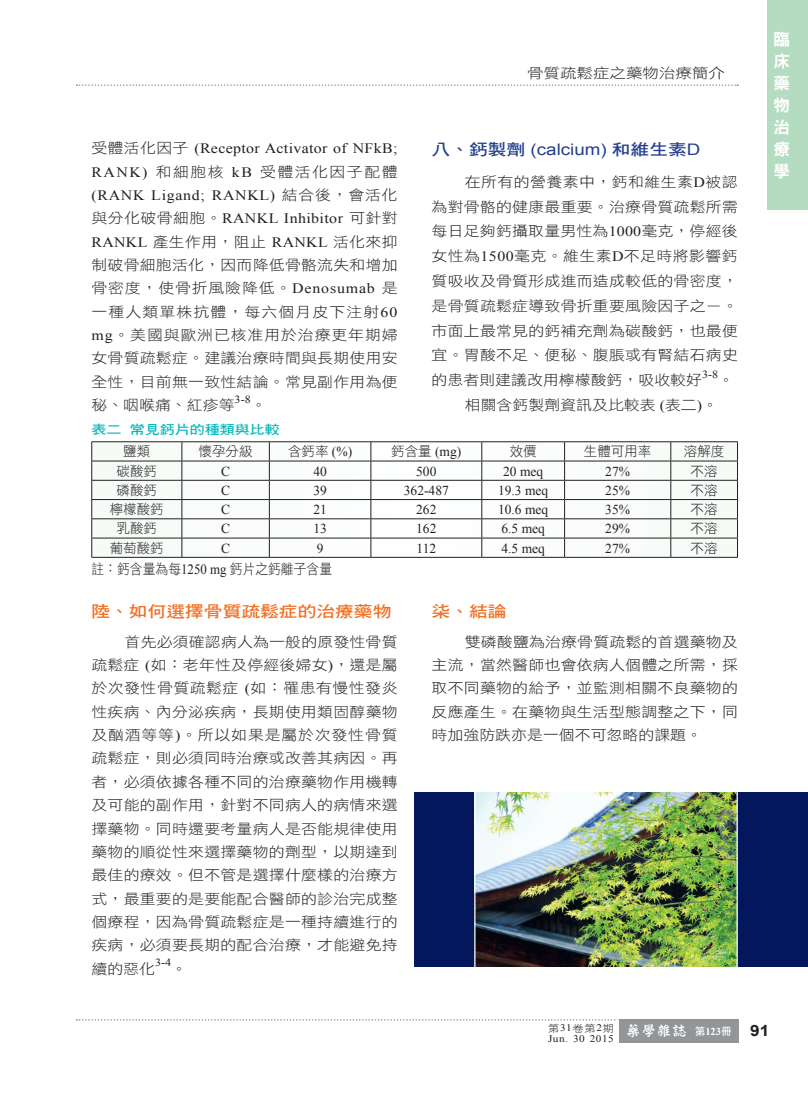
<style>
.page{position:relative;width:808px;height:1106px;background:#fff}
.page>*{position:absolute;margin:0;border:0;box-sizing:border-box;transform-origin:0 0}
.t1{font:16.5px/22px "DF Hei Std W9";color:#fff;text-align:justify}
._03-大標壹{font:15.9px "DF Hei Std W7";color:#f36e21;scale:1.18 1}
._04-一{font:15.9px "Arial";color:#253f8e;scale:1.18 1}
.一般內文{font:14.4px/23.2px "DF Hei Std W3";letter-spacing:.015em;color:#231f20;text-align:justify;scale:1.11 1}
.表格附加說明{font:14.25px "DF Hei Std W3";color:#231f20;scale:.9 1}
.t2{font:14.1px "DF Hei Std W3";color:#231f20;scale:1.18 1}
.表格字{font:13.65px "Times New Roman";color:#231f20}
.表格字-2{font:13.65px "DF Hei Std W3";color:#231f20}
.圖表標題{font:12.75px "DF Hei Std W7";color:#03b9bd;scale:1.18 1}
.一般內文-2{font:10.95px "Times New Roman";color:#231f20;scale:1.11 1}
.t3{font:10.2px "Times New Roman";letter-spacing:.05em;color:#231f20;scale:1.11 1}
.t4{font:10.2px "DF Hei Std W3";color:#231f20;scale:1.11 1}
.s1{font-family:"Times New Roman"}
.s2{font-family:"DF Hei Std W7"}
.s3{font-family:"DF Hei Std W3"}
.s4{font-family:"Times New Roman";font-size:10.05px}
</style>
<div class="page">
<svg style="left:77px;top:84px;width:661px;height:2px"></svg>
<div style="left:767px;top:0;width:41px;height:209px;background:#b3dcc0"></div>
<svg style="left:77px;top:1019px;width:542px;height:1px"></svg>
<div style="left:619px;top:1019px;width:119px;height:23px;background:#939598"></div>
<div style="left:415px;top:792px;width:393px;height:175px;background:#04175c"></div>
<svg style="left:92px;top:442px;width:645px;height:115px"></svg>
<hr style="left:91px;top:441px;width:91px;height:1px;background:#231f20">
<hr style="left:182px;top:441px;width:87px;height:1px;background:#231f20">
<hr style="left:269px;top:441px;width:102px;height:1px;background:#231f20">
<hr style="left:371px;top:441px;width:111px;height:1px;background:#231f20">
<hr style="left:482px;top:441px;width:83px;height:1px;background:#231f20">
<hr style="left:565px;top:441px;width:106px;height:1px;background:#231f20">
<hr style="left:671px;top:441px;width:67px;height:1px;background:#231f20">
<hr style="left:91px;top:461px;width:91px;height:1px;background:#231f20">
<hr style="left:182px;top:461px;width:87px;height:1px;background:#231f20">
<hr style="left:269px;top:461px;width:102px;height:1px;background:#231f20">
<hr style="left:371px;top:461px;width:111px;height:1px;background:#231f20">
<hr style="left:482px;top:461px;width:83px;height:1px;background:#231f20">
<hr style="left:565px;top:461px;width:106px;height:1px;background:#231f20">
<hr style="left:671px;top:461px;width:67px;height:1px;background:#231f20">
<hr style="left:91px;top:480px;width:91px;height:1px;background:#231f20">
<hr style="left:182px;top:480px;width:87px;height:1px;background:#231f20">
<hr style="left:269px;top:480px;width:102px;height:1px;background:#231f20">
<hr style="left:371px;top:480px;width:111px;height:1px;background:#231f20">
<hr style="left:482px;top:480px;width:83px;height:1px;background:#231f20">
<hr style="left:565px;top:480px;width:106px;height:1px;background:#231f20">
<hr style="left:671px;top:480px;width:67px;height:1px;background:#231f20">
<hr style="left:91px;top:499px;width:91px;height:1px;background:#231f20">
<hr style="left:182px;top:499px;width:87px;height:1px;background:#231f20">
<hr style="left:269px;top:499px;width:102px;height:1px;background:#231f20">
<hr style="left:371px;top:499px;width:111px;height:1px;background:#231f20">
<hr style="left:482px;top:499px;width:83px;height:1px;background:#231f20">
<hr style="left:565px;top:499px;width:106px;height:1px;background:#231f20">
<hr style="left:671px;top:499px;width:67px;height:1px;background:#231f20">
<hr style="left:91px;top:518px;width:91px;height:1px;background:#231f20">
<hr style="left:182px;top:518px;width:87px;height:1px;background:#231f20">
<hr style="left:269px;top:518px;width:102px;height:1px;background:#231f20">
<hr style="left:371px;top:518px;width:111px;height:1px;background:#231f20">
<hr style="left:482px;top:518px;width:83px;height:1px;background:#231f20">
<hr style="left:565px;top:518px;width:106px;height:1px;background:#231f20">
<hr style="left:671px;top:518px;width:67px;height:1px;background:#231f20">
<hr style="left:91px;top:538px;width:91px;height:1px;background:#231f20">
<svg style="left:91px;top:442px;width:1px;height:115px"></svg>
<hr style="left:182px;top:538px;width:87px;height:1px;background:#231f20">
<svg style="left:182px;top:442px;width:1px;height:115px"></svg>
<hr style="left:269px;top:538px;width:102px;height:1px;background:#231f20">
<svg style="left:269px;top:442px;width:1px;height:115px"></svg>
<hr style="left:371px;top:538px;width:111px;height:1px;background:#231f20">
<svg style="left:371px;top:442px;width:1px;height:115px"></svg>
<hr style="left:482px;top:538px;width:83px;height:1px;background:#231f20">
<svg style="left:481px;top:442px;width:1px;height:115px"></svg>
<hr style="left:565px;top:538px;width:106px;height:1px;background:#231f20">
<svg style="left:564px;top:442px;width:1px;height:115px"></svg>
<hr style="left:671px;top:538px;width:67px;height:1px;background:#231f20">
<svg style="left:670px;top:442px;width:1px;height:115px"></svg>
<svg style="left:737px;top:442px;width:1px;height:115px"></svg>
<hr style="left:91px;top:557px;width:91px;height:1px;background:#231f20">
<hr style="left:182px;top:557px;width:87px;height:1px;background:#231f20">
<hr style="left:269px;top:557px;width:102px;height:1px;background:#231f20">
<hr style="left:371px;top:557px;width:111px;height:1px;background:#231f20">
<hr style="left:482px;top:557px;width:83px;height:1px;background:#231f20">
<hr style="left:565px;top:557px;width:106px;height:1px;background:#231f20">
<hr style="left:671px;top:557px;width:67px;height:1px;background:#231f20">
<img style="left:475px;top:792px;width:261px;height:175px">
<hr style="left:474px;top:781px;width:1px;height:209px;background:#fff">
<hr style="left:736px;top:781px;width:2px;height:209px;background:#fff">
<p class="t2" style="left:527px;top:65px;width:169px">骨質疏鬆症之藥物治療簡介</p>
<p class="一般內文" style="left:91px;top:136px;width:277px">受體活化因子 <span class="s1">(Receptor Activator of NFkB; RANK)</span> 和細胞核 <span class="s1">kB</span> 受體活化因子配體<span class="s1">(RANK Ligand; RANKL)</span> 結合後，會活化與分化破骨細胞。<span class="s1">RANKL Inhibitor</span> 可針對<span class="s1">RANKL</span> 產生作用，阻止 <span class="s1">RANKL</span> 活化來抑制破骨細胞活化，因而降低骨骼流失和增加骨密度，使骨折風險降低。<span class="s1">Denosumab</span> 是一種人類單株抗體，每六個月皮下注射<span class="s1">60 mg</span>。美國與歐洲已核准用於治療更年期婦女骨質疏鬆症。建議治療時間與長期使用安全性，目前無一致性結論。常見副作用為便秘、咽喉痛、紅疹等</p>
<p class="一般內文-2" style="left:235px;top:391px;width:16px">3-8</p>
<p class="一般內文" style="left:251px;top:393px;width:16px">。</p>
<p class="_04-一" style="left:432px;top:139px;width:229px"><span class="s2">八、鈣製劑</span> (calcium) <span class="s2">和維生素</span>D</p>
<p class="一般內文" style="left:432px;top:169px;width:277px;line-height:24.8px;text-indent:33px">在所有的營養素中，鈣和維生素<span class="s1">D</span>被認為對骨骼的健康最重要。治療骨質疏鬆所需每日足夠鈣攝取量男性為<span class="s1">1000</span>毫克，停經後女性為<span class="s1">1500</span>毫克。維生素<span class="s1">D</span>不足時將影響鈣質吸收及骨質形成進而造成較低的骨密度，是骨質疏鬆症導致骨折重要風險因子之ㄧ。市面上最常見的鈣補充劑為碳酸鈣，也最便宜。胃酸不足、便秘、腹脹或有腎結石病史的患者則建議改用檸檬酸鈣，吸收較好</p>
<p class="一般內文-2" style="left:702px;top:367px;width:16px">3-8</p>
<p class="一般內文" style="left:718px;top:368px;width:16px">。</p>
<p class="一般內文" style="left:465px;top:393px;width:230px">相關含鈣製劑資訊及比較表 <span class="s1">(</span>表二<span class="s1">)</span>。</p>
<p class="圖表標題" style="left:91px;top:423px;width:161px">表二 常見鈣片的種類與比較</p>
<p class="表格字-2" style="left:123px;top:444px;width:28px">鹽類</p>
<p class="表格字-2" style="left:199px;top:444px;width:55px">懷孕分級</p>
<p class="表格字-2" style="left:288px;top:444px;width:66px">含鈣率 <span class="s1">(%)</span></p>
<p class="表格字" style="left:391px;top:442px;width:72px"><span class="s3">鈣含量</span> (mg)</p>
<p class="表格字-2" style="left:510px;top:444px;width:28px">效價</p>
<p class="表格字-2" style="left:584px;top:444px;width:69px">生體可用率</p>
<p class="表格字-2" style="left:684px;top:444px;width:42px">溶解度</p>
<p class="表格字-2" style="left:117px;top:463px;width:42px">碳酸鈣</p>
<p class="表格字" style="left:221px;top:462px;width:11px">C</p>
<p class="表格字" style="left:313px;top:462px;width:15px">40</p>
<p class="表格字" style="left:416px;top:462px;width:22px">500</p>
<p class="表格字" style="left:503px;top:462px;width:42px">20 meq</p>
<p class="表格字" style="left:605px;top:462px;width:26px">27%</p>
<p class="表格字-2" style="left:691px;top:463px;width:28px">不溶</p>
<p class="表格字-2" style="left:117px;top:482px;width:42px">磷酸鈣</p>
<p class="表格字" style="left:221px;top:481px;width:11px">C</p>
<p class="表格字" style="left:313px;top:481px;width:15px">39</p>
<p class="表格字" style="left:404px;top:481px;width:46px">362-487</p>
<p class="表格字" style="left:498px;top:481px;width:52px">19.3 meq</p>
<p class="表格字" style="left:605px;top:481px;width:26px">25%</p>
<p class="表格字-2" style="left:691px;top:482px;width:28px">不溶</p>
<p class="表格字-2" style="left:110px;top:502px;width:55px">檸檬酸鈣</p>
<p class="表格字" style="left:221px;top:500px;width:11px">C</p>
<p class="表格字" style="left:313px;top:500px;width:15px">21</p>
<p class="表格字" style="left:416px;top:500px;width:22px">262</p>
<p class="表格字" style="left:498px;top:500px;width:52px">10.6 meq</p>
<p class="表格字" style="left:605px;top:500px;width:26px">35%</p>
<p class="表格字-2" style="left:691px;top:502px;width:28px">不溶</p>
<p class="表格字-2" style="left:117px;top:521px;width:42px">乳酸鈣</p>
<p class="表格字" style="left:221px;top:519px;width:11px">C</p>
<p class="表格字" style="left:313px;top:519px;width:15px">13</p>
<p class="表格字" style="left:416px;top:519px;width:22px">162</p>
<p class="表格字" style="left:501px;top:519px;width:45px">6.5 meq</p>
<p class="表格字" style="left:605px;top:519px;width:26px">29%</p>
<p class="表格字-2" style="left:691px;top:521px;width:28px">不溶</p>
<p class="表格字-2" style="left:110px;top:540px;width:55px">葡萄酸鈣</p>
<p class="表格字" style="left:221px;top:539px;width:11px">C</p>
<p class="表格字" style="left:317px;top:539px;width:8px">9</p>
<p class="表格字" style="left:416px;top:539px;width:21px">112</p>
<p class="表格字" style="left:501px;top:539px;width:45px">4.5 meq</p>
<p class="表格字" style="left:605px;top:539px;width:26px">27%</p>
<p class="表格字-2" style="left:691px;top:540px;width:28px">不溶</p>
<p class="表格附加說明" style="left:91px;top:561px;width:269px">註：鈣含量為每<span class="s1">1250 mg</span> 鈣片之鈣離子含量</p>
<p class="_03-大標壹" style="left:91px;top:602px;width:256px">陸、如何選擇骨質疏鬆症的治療藥物</p>
<p class="一般內文" style="left:91px;top:629px;width:277px;text-indent:33px">首先必須確認病人為一般的原發性骨質疏鬆症 <span class="s1">(</span>如：老年性及停經後婦女<span class="s1">)</span>，還是屬於次發性骨質疏鬆症 <span class="s1">(</span>如：罹患有慢性發炎性疾病、內分泌疾病，長期使用類固醇藥物及酗酒等等<span class="s1">)</span>。所以如果是屬於次發性骨質疏鬆症，則必須同時治療或改善其病因。再者，必須依據各種不同的治療藥物作用機轉及可能的副作用，針對不同病人的病情來選擇藥物。同時還要考量病人是否能規律使用藥物的順從性來選擇藥物的劑型，以期達到最佳的療效。但不管是選擇什麼樣的治療方式，最重要的是要能配合醫師的診治完成整個療程，因為骨質疏鬆症是一種持續進行的疾病，必須要長期的配合治療，才能避免持續的惡化</p>
<p class="_03-大標壹" style="left:432px;top:602px;width:65px">柒、結論</p>
<p class="一般內文" style="left:432px;top:629px;width:277px;text-indent:33px">雙磷酸鹽為治療骨質疏鬆的首選藥物及主流，當然醫師也會依病人個體之所需，採取不同藥物的給予，並監測相關不良藥物的反應產生。在藥物與生活型態調整之下，同時加強防跌亦是一個不可忽略的課題。</p>
<p class="一般內文-2" style="left:155px;top:955px;width:16px">3-4</p>
<p class="一般內文" style="left:171px;top:956px;width:16px">。</p>
<p class="t1" style="left:773px;top:27px;width:17px">臨床藥物治療學</p>
<p class="t4" style="left:548px;top:1022px;width:61px">第<span class="s4">31</span>卷第<span class="s4">2</span>期</p>
<p class="t3" style="left:548px;top:1031px;width:201px">Jun. 30 2015 <sup>藥學雜誌</sup> <sup>第</sup><sup>123</sup><sup>冊</sup> <sup>91</sup></p>
</div>
